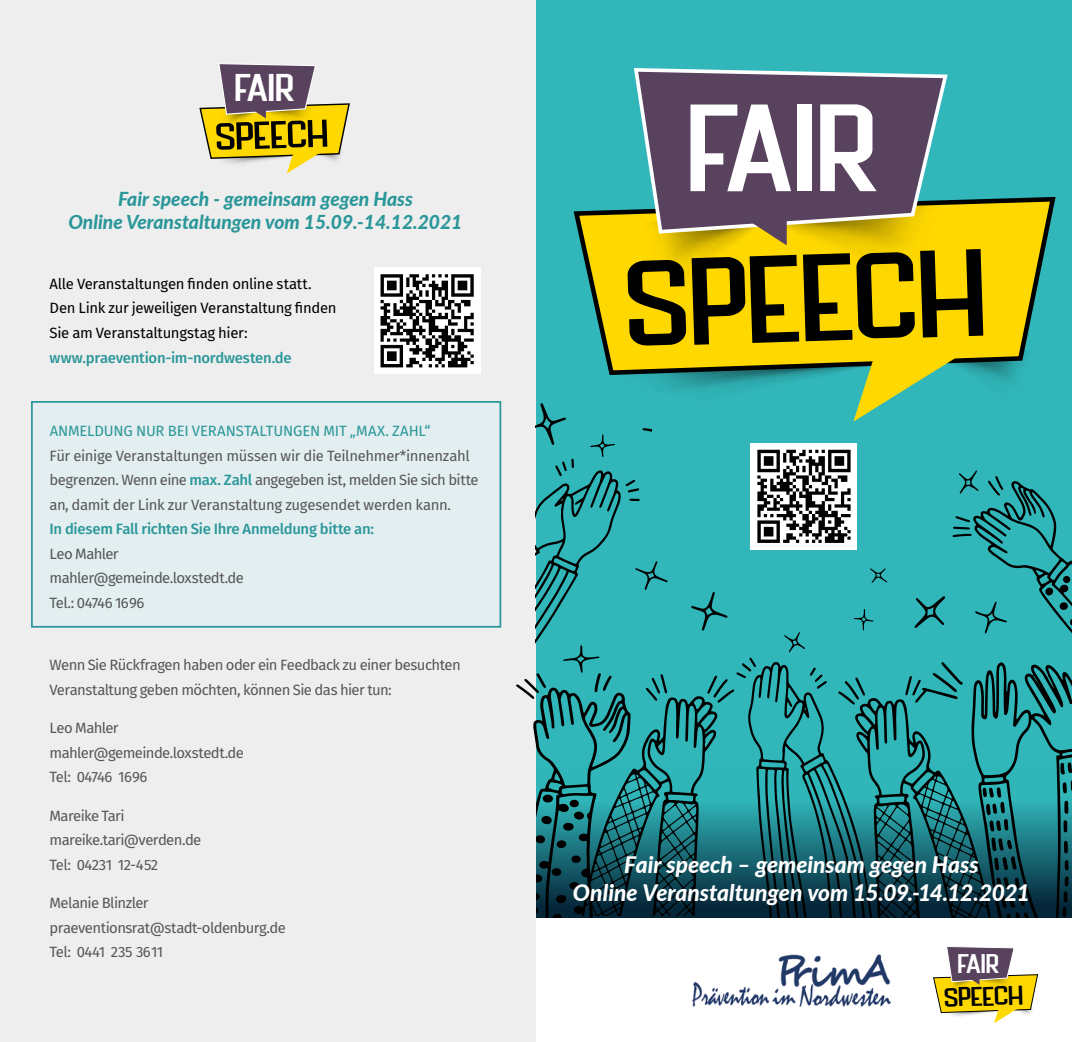
<style>
.page{position:relative;width:1072px;height:1042px;background:#fff}
.page>*{position:absolute;margin:0;border:0;box-sizing:border-box;transform-origin:0 0}
.t1{font:123.73px "The Bredan Sans";color:#000;scale:1.29 1}
.t2{font:123.73px "The Bredan Sans";color:#fff;scale:1.29 1}
.t3{font:38.68px "The Bredan Sans";color:#000;scale:1.29 1}
.t4{font:38.68px "The Bredan Sans";color:#fff;scale:1.29 1}
.t5{font:26.95px "The Bredan Sans";color:#000;scale:1.29 1}
.t6{font:26.95px "The Bredan Sans";color:#fff;scale:1.29 1}
.t7{font:italic 800 22.75px/27.3px "Lato";color:#fff;text-align:center}
.t8{font:italic 800 19.25px/23.1px "Lato";color:#2b979a;text-align:center}
.t9{font:14.88px/24.5px "Fira Sans";letter-spacing:-.04em;color:#575756}
.t10{font:14.88px/24.5px "Fira Sans";letter-spacing:-.02em;color:#575756}
.t11{font:14.88px/24.5px "Fira Sans";letter-spacing:-.02em;color:#000}
.t12{font:500 14.88px "Fira Sans";letter-spacing:-.02em;color:#2b979a}
.t13{font:14.88px "Fira Sans";letter-spacing:-.01em;color:#2b979a}
.s1{font-weight:500;color:#2b979a}
</style>
<div class="page">
<div style="left:0;top:0;width:536px;height:1042px;background:#eee"></div>
<div style="left:536px;top:0;width:535px;height:918px;background:#31b7ba"></div>
<div style="left:31px;top:401px;width:470px;height:227px;background:#e2eeef;border:2px solid #2b979a"></div>
<svg style="left:573px;top:197px;width:483px;height:147px;background:#d5c819"></svg>
<img style="left:634px;top:235px;width:134px;height:68px">
<img style="left:753px;top:200px;width:203px;height:94px">
<svg style="left:631px;top:68px;width:318px;height:167px;background:#676068"></svg>
<svg style="left:745px;top:216px;width:41px;height:29px"></svg>
<svg style="left:933px;top:946px;width:105px;height:77px"></svg>
<svg style="left:199px;top:63px;width:151px;height:110px"></svg>
<svg style="left:516px;top:344px;width:555px;height:574px"></svg>
<div style="left:374px;top:268px;width:106px;height:106px;background:#fff"></div>
<svg style="left:380px;top:274px;width:94px;height:93px"></svg>
<img style="left:692px;top:954px;width:199px;height:53px">
<h2 class="t4" style="left:234px;top:72px;width:48px">FAIR</h2>
<h2 class="t3" style="left:215px;top:121px;width:89px;rotate:-2deg">Speech</h2>
<p class="t8" style="left:68px;top:186px;width:395px">Fair speech - gemeinsam gegen Hass<br>Online Veranstaltungen vom 15.09.-14.12.2021</p>
<p class="t11" style="left:50px;top:271px;width:288px">Alle Veranstaltungen finden online statt.<br>Den Link zur jeweiligen Veranstaltung finden<br>Sie am Veranstaltungstag hier:</p>
<p class="t12" style="left:50px;top:345px;width:244px">www.praevention-im-nordwesten.de</p>
<p class="t13" style="left:50px;top:419px;width:382px">Anmeldung nur bei Veranstaltungen mit „max. Zahl“</p>
<p class="t10" style="left:50px;top:443px;width:430px">Für einige Veranstaltungen müssen wir die Teilnehmer*innenzahl begrenzen. Wenn eine <span class="s1">max. Zahl</span> angegeben ist, melden Sie sich bitte an, damit der Link zur Veranstaltung zugesendet werden kann.</p>
<p class="t12" style="left:50px;top:517px;width:326px">In diesem Fall richten Sie Ihre Anmeldung bitte an:</p>
<p class="t9" style="left:50px;top:541px;width:196px">Leo Mahler mahler@gemeinde.loxstedt.de<br>Tel.: 04746 1696</p>
<p class="t9" style="left:50px;top:652px;width:413px">Wenn Sie Rückfragen haben oder ein Feedback zu einer besuchten<br>Veranstaltung geben möchten, können Sie das hier tun:</p>
<p class="t9" style="left:50px;top:715px;width:196px">Leo Mahler mahler@gemeinde.loxstedt.de<br>Tel: 04746 1696</p>
<p class="t9" style="left:50px;top:803px;width:153px">Mareike Tari mareike.tari@verden.de<br>Tel: 04231 12-452</p>
<p class="t9" style="left:50px;top:890px;width:238px">Melanie Blinzler praeventionsrat@stadt-oldenburg.de<br>Tel: 0441 235 3611</p>
<h1 class="t2" style="left:686px;top:98px;width:151px">FAIR</h1>
<h1 class="t1" style="left:623px;top:255px;width:282px;rotate:-2deg">Speech</h1>
<h3 class="t7" style="left:573px;top:850px;width:458px">Fair speech – gemeinsam gegen Hass<br>Online Veranstaltungen vom 15.09.-14.12.2021</h3>
<h3 class="t6" style="left:957px;top:952px;width:34px">FAIR</h3>
<h3 class="t5" style="left:943px;top:987px;width:63px;rotate:-2deg">Speech</h3>
</div>
